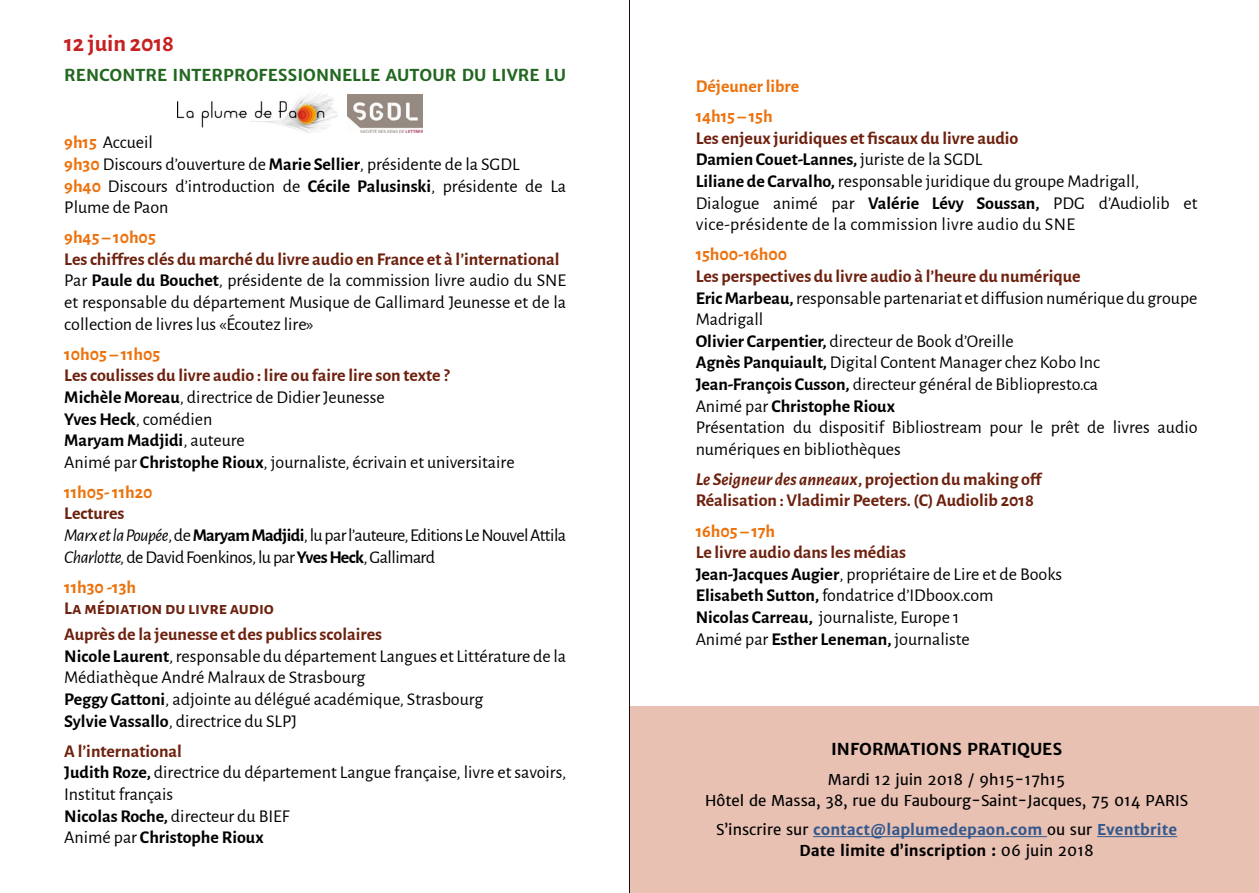
<style>
.page{position:relative;width:1259px;height:893px;background:#fff}
.page>*{position:absolute;margin:0;border:0;box-sizing:border-box;transform-origin:0 0}
.t1{font:700 24px "Alegreya Sans";color:#c62021}
.t2{font:18px/21.6px "Alegreya Sans";color:#000}
.t3{font:700 18px/25.8px "Alegreya Sans";color:#6d210e}
.t4{font:18px/21.6px "Alegreya Sans";letter-spacing:-.03em;color:#000}
.t5{font:700 18px/30.2px "Alegreya Sans";color:#ec720d}
.t6{font:700 16.5px "Merriweather Sans";color:#226720}
.t7{font:700 16.5px "Merriweather Sans";color:#000}
.t8{font:700 15px/21px "Merriweather Sans";color:#33588d;text-align:center}
.t9{font:15px/21px "Merriweather Sans";color:#000;text-align:center}
.s1{font-weight:700;color:#ec720d}
.s2{font-weight:700}
.s3{font-weight:700;color:#6d210e}
.s4{font-style:italic}
.s5{font-weight:400;color:#000}
.s6{color:#000}
</style>
<div class="page">
<img style="left:177px;top:93px;width:160px;height:40px">
<img style="left:348px;top:94px;width:74px;height:39px">
<div style="left:629px;top:707px;width:630px;height:186px;background:#e8c1b3"></div>
<hr style="left:813px;top:836px;width:234px;height:1px;background:#33588d">
<hr style="left:1097px;top:836px;width:80px;height:1px;background:#33588d">
<hr style="left:629px;top:0;width:1px;height:893px;background:#1f090a">
<h1 class="t1" style="left:64px;top:25px;width:111px">12 juin 2018</h1>
<p class="t6" style="left:64px;top:64px;width:503px">RENCONTRE INTERPROFESSIONNELLE AUTOUR DU LIVRE LU</p>
<p class="t2" style="left:64px;top:131px;width:503px"><span class="s1">9h15</span> Accueil<br><span class="s1">9h30</span> Discours d’ouverture de <span class="s2">Marie Sellier</span>, présidente de la SGDL<br><span class="s1">9h40</span> Discours d’introduction de <span class="s2">Cécile Palusinski</span>, présidente de La Plume de Paon</p>
<p class="t5" style="left:64px;top:221px;width:93px">9h45 – 10h05</p>
<p class="t2" style="left:64px;top:247px;width:503px"><span class="s3">Les chiffres clés du marché du livre audio en France et à l’international </span>Par <span class="s2">Paule du Bouchet</span>, présidente de la commission livre audio du SNE et responsable du département Musique de Gallimard Jeunesse et de la collection de livres lus «Écoutez lire»</p>
<p class="t5" style="left:64px;top:338px;width:98px">10h05 – 11h05</p>
<p class="t2" style="left:64px;top:364px;width:452px"><span class="s3">Les coulisses du livre audio : lire ou faire lire son texte ?<br></span><span class="s2">Michèle Moreau</span>, directrice de Didier Jeunesse<br><span class="s2">Yves Heck</span>, comédien<br><span class="s2">Maryam Madjidi</span>, auteure<br>Animé par <span class="s2">Christophe Rioux</span>, journaliste, écrivain et universitaire</p>
<p class="t5" style="left:64px;top:476px;width:90px">11h05- 11h20</p>
<p class="t4" style="left:64px;top:502px;width:503px"><span class="s3">Lectures<br></span><span class="s4">Marx et la Poupée</span>, de <span class="s2">Maryam Madjidi</span>, lu par l’auteure, Editions Le Nouvel Attila<br><span class="s4">Charlotte,</span> de David Foenkinos, lu par <span class="s2">Yves Heck</span>, Gallimard</p>
<p class="t5" style="left:64px;top:571px;width:73px">11h30 -13h</p>
<p class="t3" style="left:64px;top:594px;width:319px">La médiation du livre audio<br>Auprès de la jeunesse et des publics scolaires</p>
<p class="t2" style="left:64px;top:644px;width:503px"><span class="s2">Nicole Laurent</span>, responsable du département Langues et Littérature de la Médiathèque André Malraux de Strasbourg<br><span class="s2">Peggy Gattoni</span>, adjointe au délégué académique, Strasbourg<br><span class="s2">Sylvie Vassallo</span>, directrice du SLPJ</p>
<p class="t2" style="left:64px;top:739px;width:503px"><span class="s3">A l’international<br></span><span class="s2">Judith Roze,</span> directrice du département Langue française, livre et savoirs, Institut français<br><span class="s2">Nicolas Roche,</span> directeur du BIEF<br>Animé par <span class="s2">Christophe Rioux</span></p>
<p class="t5" style="left:695px;top:70px;width:105px">Déjeuner libre<br>14h15 – 15h</p>
<p class="t2" style="left:695px;top:126px;width:503px"><span class="s3">Les enjeux juridiques et fiscaux du livre audio<br></span><span class="s2">Damien Couet-Lannes,</span> juriste de la SGDL<br><span class="s2">Liliane de Carvalho,</span> responsable juridique du groupe Madrigall, Dialogue animé par <span class="s2">Valérie Lévy Soussan,</span> PDG d’Audiolib et vice‑présidente de la commission livre audio du SNE</p>
<p class="t5" style="left:695px;top:238px;width:93px">15h00-16h00</p>
<p class="t2" style="left:695px;top:264px;width:503px"><span class="s3">Les perspectives du livre audio à l’heure du numérique<br></span><span class="s2">Eric Marbeau,</span> responsable partenariat et diffusion numérique du groupe Madrigall<br><span class="s2">Olivier Carpentier,</span> directeur de Book d’Oreille<br><span class="s2">Agnès Panquiault,</span> Digital Content Manager chez Kobo Inc <span class="s2">Jean-François Cusson,</span> directeur général de Bibliopresto.ca<br>Animé par <span class="s2">Christophe Rioux<br></span>Présentation du dispositif Bibliostream pour le prêt de livres audio numériques en bibliothèques</p>
<p class="t3" style="left:695px;top:467px;width:347px;line-height:21.6px"><span class="s4">Le Seigneur des anneaux</span>, projection du making off<br>Réalisation : Vladimir Peeters. (C) Audiolib 2018</p>
<p class="t5" style="left:695px;top:514px;width:81px">16h05 – 17h</p>
<p class="t2" style="left:695px;top:541px;width:368px"><span class="s3">Le livre audio dans les médias<br></span><span class="s2">Jean-Jacques Augier</span>, propriétaire de Lire et de Books <span class="s2">Elisabeth Sutton,</span> fondatrice d’IDboox.com<br><span class="s2">Nicolas Carreau,</span> journaliste, Europe 1<br>Animé par <span class="s2">Esther Leneman,</span> journaliste</p>
<p class="t7" style="left:831px;top:738px;width:232px">INFORMATIONS PRATIQUES</p>
<p class="t9" style="left:705px;top:768px;width:484px">Mardi 12 juin 2018 / 9h15-17h15<br>Hôtel de Massa, 38, rue du Faubourg-Saint-Jacques, 75 014 PARIS</p>
<p class="t8" style="left:716px;top:819px;width:462px"><span class="s5">S’inscrire sur</span> contact@laplumedepaon.com <span class="s5">ou sur</span> Eventbrite<br><span class="s6">Date limite d’inscription :</span> <span class="s5">06 juin 2018</span></p>
</div>
